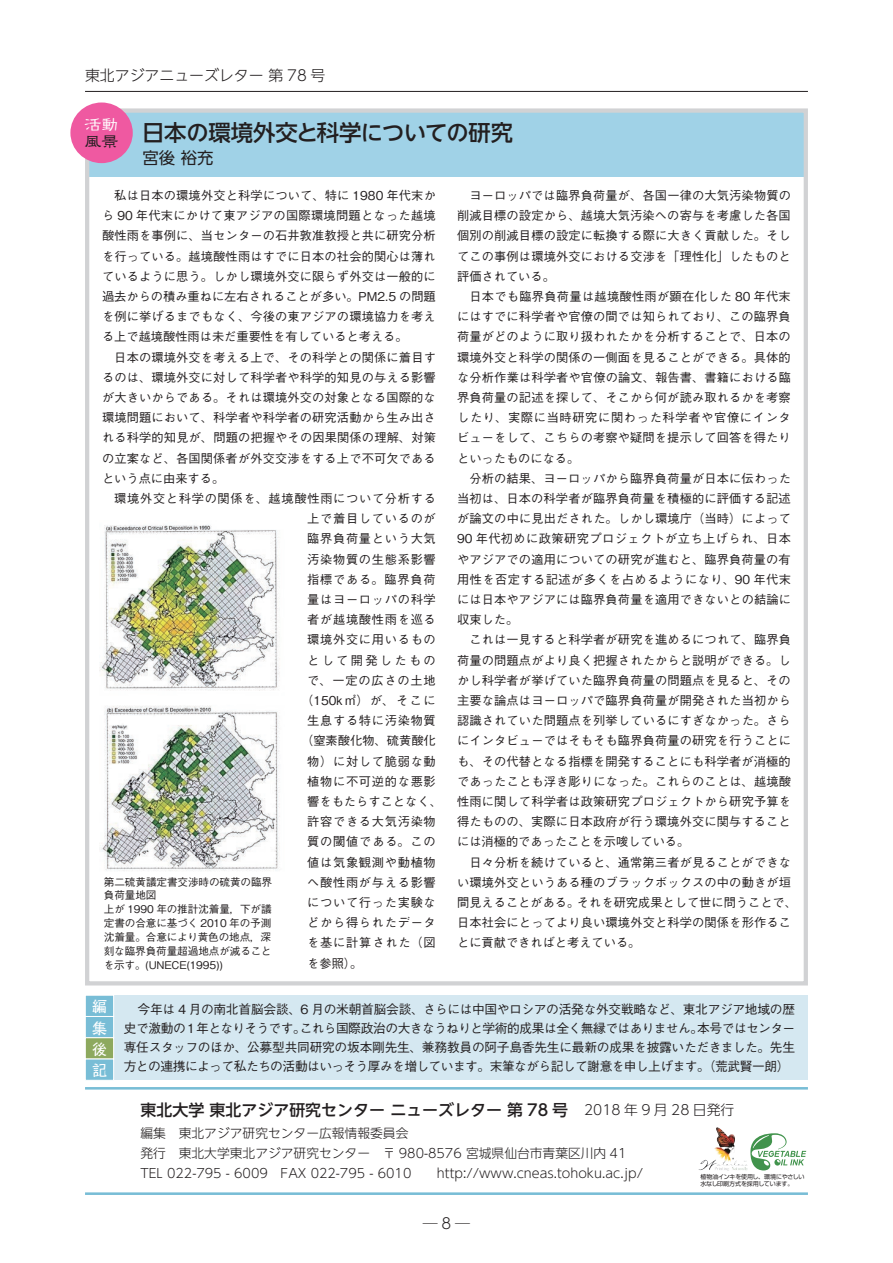
<style>
.page{position:relative;width:893px;height:1263px;background:#fff}
.page>*{position:absolute;margin:0;border:0;box-sizing:border-box;transform-origin:0 0}
.t1{font:500 22.35px "UD Shin Go NT Pro";letter-spacing:-.01em;color:#231f20}
.t2{font:16.95px "Likurei Std";color:#fff}
.t3{font:16.95px "Likurei Std";color:#231f20}
.t4{font:16.35px "UD Shin Go NT Pro";color:#231f20}
.t5{font:500 15.9px "UD Shin Go NT Pro";color:#231f20}
.t6{font:15px/21.3px "Kumoya Std";color:#fff;text-align:justify}
.t7{font:300 14.85px "UD Shin Go NT Pro";color:#231f20}
.教員紹介{font:500 12.75px/19.2px "Gothic BBB Pro";letter-spacing:-.045em;color:#231f20;text-align:justify}
.t8{font:300 12.75px "UD Shin Go NT Pro";color:#231f20}
.教員紹介-2{font:500 12.15px/20.2px "Gothic BBB Pro";letter-spacing:.01em;color:#231f20;text-align:justify}
.教員紹介-3{font:500 12.15px "Gothic BBB Pro";letter-spacing:.06em;color:#231f20}
.教員紹介-4{font:500 12.15px "Gothic BBB Pro";letter-spacing:.065em;color:#231f20}
.教員紹介-5{font:500 12.15px "Gothic BBB Pro";letter-spacing:.055em;color:#231f20}
.教員紹介-6{font:500 12.15px "Gothic BBB Pro";letter-spacing:.19em;color:#231f20}
.キャプション{font:500 10.65px/13.8px "Gothic BBB Pro";letter-spacing:-.01em;color:#231f20}
.t9{font:6px "Shin Go Pro";letter-spacing:-.03em;color:#231f20}
.s1{font-weight:300;font-size:13.8px}
</style>
<div class="page">
<hr style="left:85px;top:91px;width:723px;height:1px;background:#231f20">
<div style="left:87px;top:111px;width:719px;height:65px;background:#a0d2e7"></div>
<div style="left:86px;top:995px;width:722px;height:85px;background:#d5e8f1"></div>
<hr style="left:85px;top:1087px;width:723px;height:2px;background:#78bdd6">
<hr style="left:85px;top:1192px;width:723px;height:3px;background:#78bdd6">
<div style="left:85px;top:108px;width:723px;height:877px;border:4px solid #d1d2d4"></div>
<div style="left:70px;top:102px;width:63px;height:61px;background:#ef59a1;border-radius:50%"></div>
<img style="left:714px;top:1127px;width:12px;height:34px">
<svg style="left:750px;top:1133px;width:56px;height:37px"></svg>
<div style="left:85px;top:995px;width:29px;height:22px;background:#78bdd6;border:1px solid #fff"></div>
<div style="left:85px;top:1016px;width:29px;height:22px;background:#78bdd6;border:1px solid #fff"></div>
<div style="left:85px;top:1037px;width:29px;height:22px;background:#8da95e;border:1px solid #fff"></div>
<div style="left:85px;top:1059px;width:29px;height:21px;background:#78bdd6;border:1px solid #fff"></div>
<img style="left:99px;top:525px;width:181px;height:346px">
<p class="t7" style="left:85px;top:63px;width:242px">東北アジアニューズレター 第 78 号</p>
<p class="t2" style="left:85px;top:113px;width:36px">活動</p>
<p class="t3" style="left:85px;top:130px;width:36px">風景</p>
<p class="t1" style="left:142px;top:114px;width:372px">日本の環境外交と科学についての研究</p>
<p class="t4" style="left:142px;top:144px;width:72px">宮後 裕充</p>
<p class="教員紹介-2" style="left:102px;top:184px;width:335px;text-indent:12px">私は日本の環境外交と科学について、特に 1980 年代末から 90 年代末にかけて東アジアの国際環境問題となった越境酸性雨を事例に、当センターの石井敦准教授と共に研究分析を行っている。越境酸性雨はすでに日本の社会的関心は薄れているように思う。しかし環境外交に限らず外交は一般的に過去からの積み重ねに左右されることが多い。PM2.5 の問題を例に挙げるまでもなく、今後の東アジアの環境協力を考える上で越境酸性雨は未だ重要性を有していると考える。</p>
<p class="教員紹介-2" style="left:102px;top:345px;width:335px;text-indent:12px">日本の環境外交を考える上で、その科学との関係に着目するのは、環境外交に対して科学者や科学的知見の与える影響が大きいからである。それは環境外交の対象となる国際的な環境問題において、科学者や科学者の研究活動から生み出される科学的知見が、問題の把握やその因果関係の理解、対策の立案など、各国関係者が外交交渉をする上で不可欠であるという点に由来する。</p>
<p class="教員紹介-5" style="left:114px;top:489px;width:323px">環境外交と科学の関係を、越境酸性雨について分析する</p>
<p class="教員紹介-3" style="left:307px;top:509px;width:130px">上で着目しているのが</p>
<p class="教員紹介-3" style="left:307px;top:529px;width:130px">臨界負荷量という大気</p>
<p class="教員紹介-3" style="left:307px;top:549px;width:130px">汚染物質の生態系影響</p>
<p class="教員紹介-4" style="left:307px;top:569px;width:130px">指標である。臨界負荷</p>
<p class="教員紹介-3" style="left:307px;top:590px;width:130px">量はヨーロッパの科学</p>
<p class="教員紹介-3" style="left:307px;top:610px;width:130px">者が越境酸性雨を巡る</p>
<p class="教員紹介-3" style="left:307px;top:630px;width:130px">環境外交に用いるもの</p>
<p class="教員紹介-6" style="left:307px;top:650px;width:130px">として開発したもの</p>
<p class="教員紹介-4" style="left:307px;top:670px;width:130px">で、一定の広さの土地</p>
<p class="教員紹介-2" style="left:301px;top:689px;width:136px">（150k㎡）が、そこに</p>
<p class="教員紹介-3" style="left:307px;top:711px;width:130px">生息する特に汚染物質</p>
<p class="教員紹介-2" style="left:301px;top:729px;width:136px">（窒素酸化物、硫黄酸化</p>
<p class="教員紹介-3" style="left:307px;top:751px;width:130px">物）に対して脆弱な動</p>
<p class="教員紹介-3" style="left:307px;top:771px;width:130px">植物に不可逆的な悪影</p>
<p class="教員紹介-2" style="left:307px;top:790px;width:136px">響をもたらすことなく、</p>
<p class="教員紹介-3" style="left:307px;top:812px;width:130px">許容できる大気汚染物</p>
<p class="教員紹介-4" style="left:307px;top:832px;width:130px">質の閾値である。この</p>
<p class="教員紹介-3" style="left:307px;top:852px;width:130px">値は気象観測や動植物</p>
<p class="教員紹介-3" style="left:307px;top:872px;width:130px">へ酸性雨が与える影響</p>
<p class="教員紹介-3" style="left:307px;top:893px;width:130px">について行った実験な</p>
<p class="教員紹介-3" style="left:307px;top:913px;width:130px">どから得られたデータ</p>
<p class="教員紹介-4" style="left:307px;top:933px;width:130px">を基に計算された（図</p>
<p class="教員紹介-2" style="left:307px;top:951px;width:57px">を参照）。</p>
<p class="キャプション" style="left:104px;top:873px;width:170px">第二硫黄議定書交渉時の硫黄の臨界負荷量地図</p>
<p class="キャプション" style="left:104px;top:901px;width:169px;text-align:justify">上が 1990 年の推計沈着量，下が議定書の合意に基づく 2010 年の予測沈着量。合意により黄色の地点，深刻な臨界負荷量超過地点が減ることを示す。(UNECE(1995))</p>
<p class="教員紹介-2" style="left:457px;top:184px;width:335px;text-indent:12px">ヨーロッパでは臨界負荷量が、各国一律の大気汚染物質の削減目標の設定から、越境大気汚染への寄与を考慮した各国個別の削減目標の設定に転換する際に大きく貢献した。そしてこの事例は環境外交における交渉を「理性化」したものと評価されている。</p>
<p class="教員紹介-2" style="left:457px;top:285px;width:335px;text-indent:12px">日本でも臨界負荷量は越境酸性雨が顕在化した 80 年代末にはすでに科学者や官僚の間では知られており、この臨界負荷量がどのように取り扱われたかを分析することで、日本の環境外交と科学の関係の一側面を見ることができる。具体的な分析作業は科学者や官僚の論文、報告書、書籍における臨界負荷量の記述を探して、そこから何が読み取れるかを考察したり、実際に当時研究に関わった科学者や官僚にインタビューをして、こちらの考察や疑問を提示して回答を得たりといったものになる。</p>
<p class="教員紹介-2" style="left:457px;top:467px;width:335px;text-indent:12px">分析の結果、ヨーロッパから臨界負荷量が日本に伝わった当初は、日本の科学者が臨界負荷量を積極的に評価する記述が論文の中に見出だされた。しかし環境庁（当時）によって90 年代初めに政策研究プロジェクトが立ち上げられ、日本やアジアでの適用についての研究が進むと、臨界負荷量の有用性を否定する記述が多くを占めるようになり、90 年代末には日本やアジアには臨界負荷量を適用できないとの結論に収束した。</p>
<p class="教員紹介-2" style="left:457px;top:628px;width:335px;text-indent:12px">これは一見すると科学者が研究を進めるにつれて、臨界負荷量の問題点がより良く把握されたからと説明ができる。しかし科学者が挙げていた臨界負荷量の問題点を見ると、その主要な論点はヨーロッパで臨界負荷量が開発された当初から認識されていた問題点を列挙しているにすぎなかった。さらにインタビューではそもそも臨界負荷量の研究を行うことにも、その代替となる指標を開発することにも科学者が消極的であったことも浮き彫りになった。これらのことは、越境酸性雨に関して科学者は政策研究プロジェクトから研究予算を得たものの、実際に日本政府が行う環境外交に関与することには消極的であったことを示唆している。</p>
<p class="教員紹介-2" style="left:457px;top:850px;width:341px;text-align:left;text-indent:12px">日々分析を続けていると、通常第三者が見ることができない環境外交というある種のブラックボックスの中の動きが垣間見えることがある。それを研究成果として世に問うことで、日本社会にとってより良い環境外交と科学の関係を形作ることに貢献できればと考えている。</p>
<p class="t6" style="left:92px;top:995px;width:16px">編集後記</p>
<p class="教員紹介" style="left:124px;top:998px;width:673px;text-indent:14px">今年は 4 月の南北首脳会談、6 月の米朝首脳会談、さらには中国やロシアの活発な外交戦略など、東北アジア地域の歴史で激動の1年となりそうです。これら国際政治の大きなうねりと学術的成果は全く無縁ではありません。本号ではセンター専任スタッフのほか、公募型共同研究の坂本剛先生、兼務教員の阿子島香先生に最新の成果を披露いただきました。先生方との連携によって私たちの活動はいっそう厚みを増しています。末筆ながら記して謝意を申し上げます。（荒武賢一朗）</p>
<p class="t5" style="left:141px;top:1097px;width:595px">東北大学 東北アジア研究センター ニューズレター 第 78 号　<span class="s1">2018 年 9 月 28 日発行</span></p>
<p class="t8" style="left:141px;top:1122px;width:269px">編集　東北アジア研究センター広報情報委員会</p>
<p class="t8" style="left:141px;top:1143px;width:487px">発行　東北大学東北アジア研究センター　〒 980-8576 宮城県仙台市青葉区川内 41</p>
<p class="t8" style="left:141px;top:1163px;width:504px">TEL 022-795 - 6009　FAX 022-795 - 6010　　http://www.cneas.tohoku.ac.jp/</p>
<p class="t9" style="left:700px;top:1172px;width:105px">植物油インキを使用し、環境にやさしい</p>
<p class="t9" style="left:700px;top:1179px;width:94px">水なし印刷方式を採用しています。</p>
<p class="t7" style="left:423px;top:1212px;width:49px">─8─</p>
</div>
